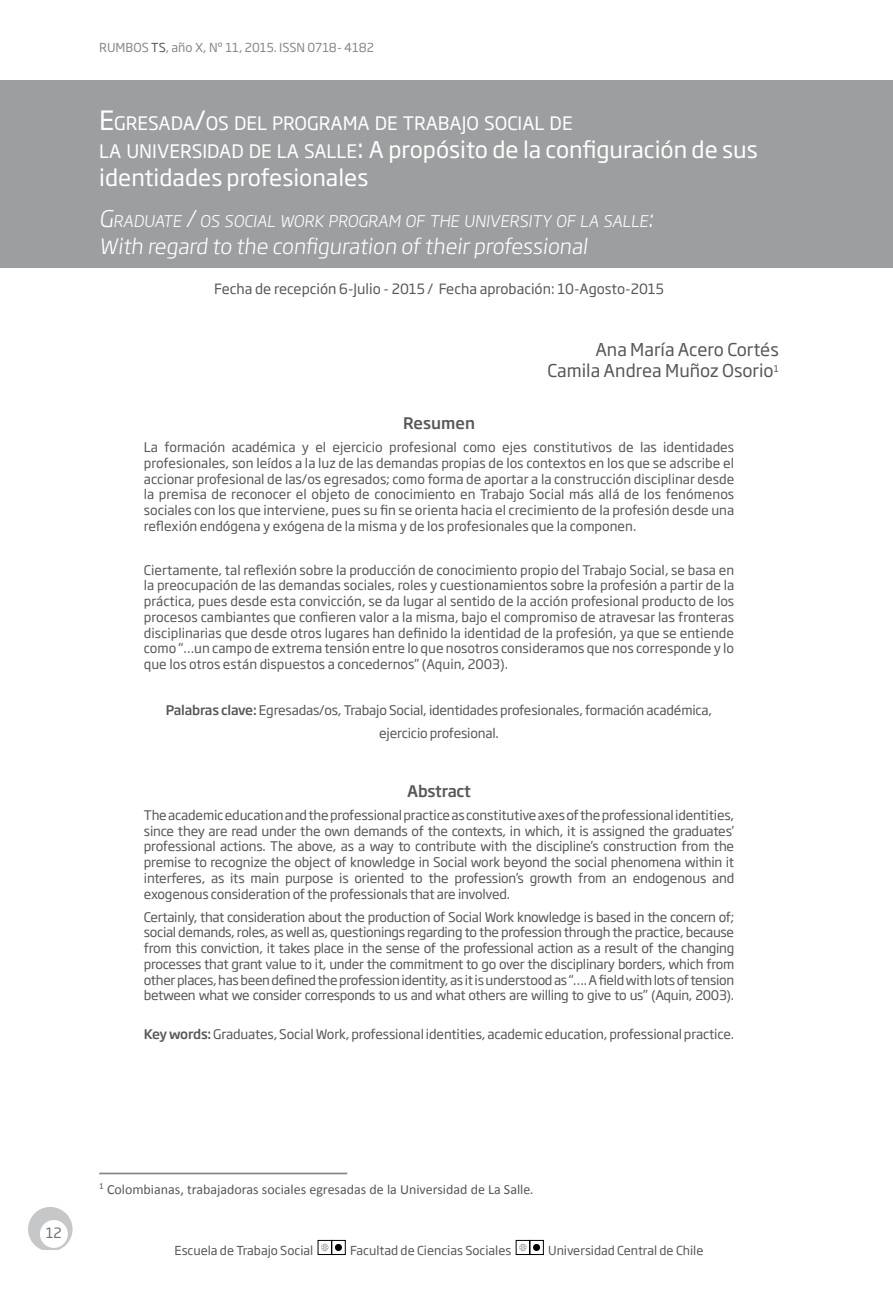
<style>
.page{position:relative;width:893px;height:1290px;background:#fff}
.page>*{position:absolute;margin:0;border:0;box-sizing:border-box;transform-origin:0 0}
.t1{font:22.75px/28px "Soho Gothic Pro";color:#fff}
.t2{font:300 21px "Soho Gothic Pro";color:#fff}
.t3{font:18.38px "Soho Gothic Pro";color:#fff}
.t4{font:17.5px/21px "Soho Gothic Pro";color:#58585a;text-align:right}
.t5{font:300 15.92px "Soho Gothic Pro";color:#fff}
.t6{font:500 15.75px "Soho Gothic Pro";letter-spacing:-.015em;color:#58585a}
.t7{font:14px "Calibri";color:#58585a}
.t8{font:14px "Soho Gothic Pro";color:#58585a}
.t9{font:14px "Soho Gothic Pro";color:#707172}
.t10{font:13.12px/15.8px "Soho Gothic Pro";letter-spacing:-.015em;color:#58585a;text-align:justify}
.t11{font:12.25px "Soho Gothic Pro";color:#58585a}
.t12{font:12.25px "Soho Gothic Pro";color:#87888a}
.s1{color:#58585a}
.s2{font-size:26.25px}
.s3{font-size:18.38px}
.s4{font-size:22.75px}
.s5{font-weight:500}
.s6{font-style:italic}
</style>
<div class="page">
<svg style="left:318px;top:1240px;width:27px;height:14px"></svg>
<div style="left:335px;top:1244px;width:7px;height:7px;background:#000;border-radius:50%"></div>
<svg style="left:516px;top:1240px;width:27px;height:14px"></svg>
<div style="left:533px;top:1244px;width:7px;height:7px;background:#000;border-radius:50%"></div>
<svg style="left:28px;top:1207px;width:45px;height:43px"></svg>
<div style="left:0;top:81px;width:893px;height:187px;background:#9c9e9f"></div>
<hr style="left:99px;top:1172px;width:248px;height:2px;background:#87888a">
<p class="t12" style="left:99px;top:38px;width:276px">RUMBOS <span class="s1">TS</span>, año X, Nº 11, 2015. ISSN 0718- 4182</p>
<p class="t3" style="left:99px;top:109px;width:472px"><span class="s2">E</span>GRESADA<span class="s2">/</span>OS DEL PROGRAMA DE TRABAJO SOCIAL DE</p>
<p class="t1" style="left:99px;top:134px;width:660px"><span class="s3">LA UNIVERSIDAD DE LA SALLE</span><span class="s2">:</span> A propósito de la configuración de sus identidades profesionales</p>
<p class="t5" style="left:99px;top:209px;width:559px"><span class="s4">G</span>RADUATE <span class="s4">/</span> OS SOCIAL WORK PROG RAM OF THE UNIVERSITY OF LA SALLE<span class="s4">:</span></p>
<p class="t2" style="left:99px;top:229px;width:493px">With regard to the configuration of their professional</p>
<p class="t8" style="left:214px;top:278px;width:451px">Fecha de recepción 6-Julio - 2015 / Fecha aprobación: 10-Agosto-2015</p>
<p class="t4" style="left:548px;top:338px;width:233px">Ana María Acero Cortés<br>Camila Andrea Muñoz Osorio<sup>1</sup></p>
<p class="t6" style="left:403px;top:411px;width:73px">Resumen</p>
<p class="t10" style="left:144px;top:439px;width:592px">La formación académica y el ejercicio profesional como ejes constitutivos de las identidades profesionales, son leídos a la luz de las demandas propias de los contextos en los que se adscribe el accionar profesional de las/os egresados; como forma de aportar a la construcción disciplinar desde la premisa de reconocer el objeto de conocimiento en Trabajo Social más allá de los fenómenos sociales con los que interviene, pues su fin se orienta hacia el crecimiento de la profesión desde una reflexión endógena y exógena de la misma y de los profesionales que la componen.</p>
<p class="t10" style="left:144px;top:561px;width:592px">Ciertamente, tal reflexión sobre la producción de conocimiento propio del Trabajo Social, se basa en la preocupación de las demandas sociales, roles y cuestionamientos sobre la profesión a partir de la práctica, pues desde esta convicción, se da lugar al sentido de la acción profesional producto de los procesos cambiantes que confieren valor a la misma, bajo el compromiso de atravesar las fronteras disciplinarias que desde otros lugares han definido la identidad de la profesión, ya que se entiende como “…un campo de extrema tensión entre lo que nosotros consideramos que nos corresponde y lo que los otros están dispuestos a concedernos” (Aquin, 2003).</p>
<p class="t10" style="left:166px;top:697px;width:548px;line-height:23.1px;text-align:center"><span class="s5">Palabras clave:</span> Egresadas/os, Trabajo Social, identidades profesionales, formación académica, ejercicio profesional.</p>
<p class="t6" style="left:407px;top:779px;width:65px">Abstract</p>
<p class="t10" style="left:144px;top:806px;width:592px">The academic education and the professional practice as constitutive axes of the professional identities, since they are read under the own demands of the contexts, in which, it is assigned the graduates’ professional actions. The above, as a way to contribute with the discipline’s construction from the premise to recognize the object of knowledge in Social work beyond the social phenomena within it interferes, as its main purpose is oriented to the profession’s growth from an endogenous and exogenous consideration of the professionals that are involved.</p>
<p class="t10" style="left:144px;top:908px;width:592px">Certainly, that consideration about the production of Social Work knowledge is based in the concern of; social demands, roles, as well as, questionings regarding to the profession through the practice, because from this conviction, it takes place in the sense of the professional action as a result of the changing processes that grant value to it, under the commitment to go over the disciplinary borders, which from other places, has been defined the profession identity, as it is understood as “…. A field with lots of tension between what we consider corresponds to us and what others are willing to give to us” (Aquin, 2003).</p>
<p class="t10" style="left:144px;top:1026px;width:592px"><span class="s5">Key words:</span> Graduates, Social Work, professional identities, academic education, professional practice.</p>
<p class="t9" style="left:46px;top:1222px;width:18px">12</p>
<p class="t7" style="left:99px;top:1181px;width:436px"><sup>1</sup> Colombianas, trabajadoras sociales egresadas de la Universidad de La Salle<span class="s6">.</span></p>
<p class="t11" style="left:175px;top:1240px;width:140px">Escuela de Trabajo Social</p>
<p class="t11" style="left:350px;top:1240px;width:163px">Facultad de Ciencias Sociales</p>
<p class="t11" style="left:548px;top:1240px;width:157px">Universidad Central de Chile</p>
</div>
